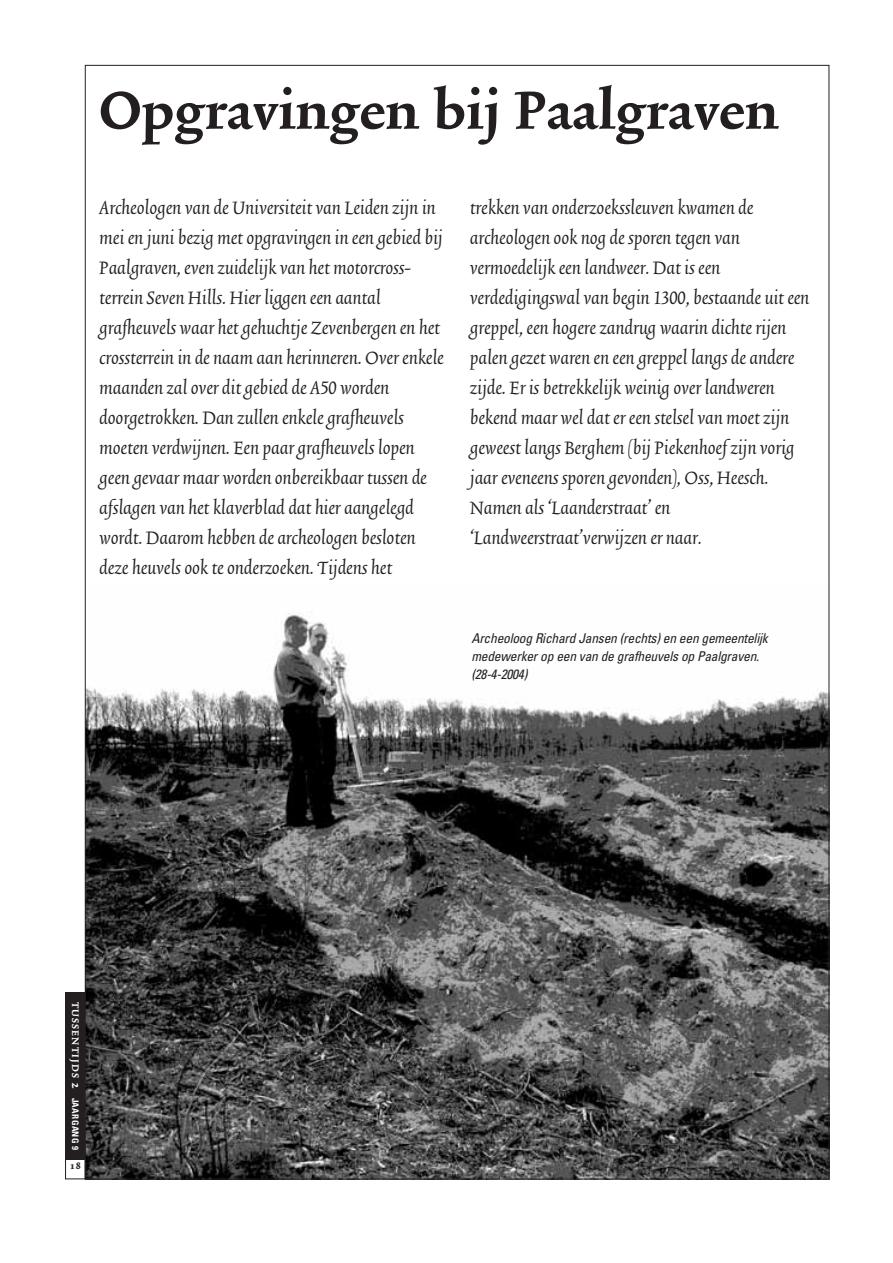
<style>
.page{position:relative;width:893px;height:1263px;background:#fff}
.page>*{position:absolute;margin:0;border:0;box-sizing:border-box;transform-origin:0 0}
.t1{font:700 63px "Trinite No 2";color:#231f20}
.t2{font:22.5px/30px "Trinite No 2 Ita Tab";letter-spacing:-.005em;color:#231f20}
.t3{font:italic condensed 13.5px/18px "Univers";letter-spacing:-.02em;color:#231f20}
.t4{font:700 12px "Trinite No 2";color:#231f20}
.t5{font:700 11.25px "Trinite No 2";letter-spacing:.115em;color:#fff}
.s1{font-size:15px}
.s2{font-family:"Univers";font-stretch:condensed;font-size:9px}
</style>
<div class="page">
<img style="left:87px;top:612px;width:740px;height:565px">
<div style="left:65px;top:992px;width:20px;height:168px;background:#231f20"></div>
<div style="left:65px;top:1159px;width:20px;height:20px;border:1px solid #231f20"></div>
<p class="t1" style="left:99px;top:85px;width:680px">Opgravingen bij Paalgraven</p>
<p class="t2" style="left:99px;top:194px;width:346px">Archeologen van de Universiteit van Leiden zijn in mei en juni bezig met opgravingen in een gebied bij Paalgraven, even zuidelijk van het motorcross&shy;terrein Seven Hills. Hier liggen een aantal grafheuvels waar het gehuchtje Zevenbergen en het crossterrein in de naam aan herinneren. Over enkele maanden zal over dit gebied de A50 worden doorgetrokken. Dan zullen enkele grafheuvels moeten verdwijnen. Een paar grafheuvels lopen geen gevaar maar worden onbereikbaar tussen de afslagen van het klaverblad dat hier aangelegd wordt. Daarom hebben de archeologen besloten deze heuvels ook te onderzoeken. Tijdens het</p>
<p class="t2" style="left:470px;top:194px;width:341px">trekken van onderzoekssleuven kwamen de archeologen ook nog de sporen tegen van vermoedelijk een landweer. Dat is een verdedigingswal van begin 1300, bestaande uit een greppel, een hogere zandrug waarin dichte rijen palen gezet waren en een greppel langs de andere zijde. Er is betrekkelijk weinig over landweren bekend maar wel dat er een stelsel van moet zijn geweest langs Berghem (bij Piekenhoef zijn vorig jaar eveneens sporen gevonden), Oss, Heesch.<br>Namen als ‘Laanderstraat’ en ‘Landweerstraat’verwijzen er naar.</p>
<p class="t3" style="left:471px;top:630px;width:298px">Archeoloog Richard Jansen (rechts) en een gemeentelijk medewerker op een van de grafheuvels op Paalgraven. (28-4-2004)</p>
<p class="t5" style="left:80px;top:1001px;width:150px;rotate:90deg">TUSSENTIJDS <span class="s1">2</span> <span class="s2">JAARGANG 9</span></p>
<p class="t4" style="left:70px;top:1161px;width:13px">18</p>
</div>
